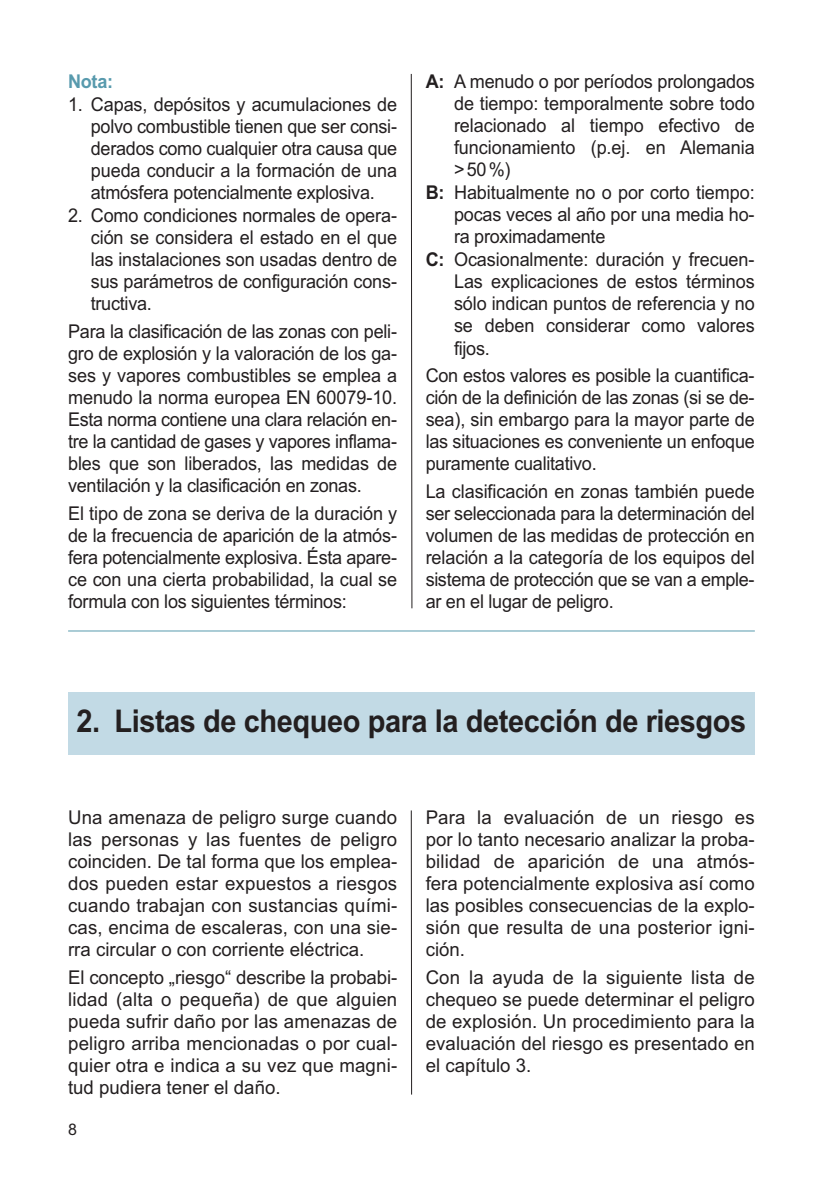
<style>
.page{position:relative;width:840px;height:1191px;background:#fff}
.page>*{position:absolute;margin:0;border:0;box-sizing:border-box;transform-origin:0 0}
.t1{font:700 31.6px "Arial";letter-spacing:-.015em;color:#231f20;scale:.92 1}
.t2{font:19px/22px "Arial";letter-spacing:-.005em;color:#231f20;text-align:justify;scale:.95 1}
.t3{font:19px/22px "Arial";letter-spacing:-.005em;color:#231f20;text-align:justify}
.t4{font:700 19px "Arial";color:#589aad;scale:.95 1}
.t5{font:16px "Arial";color:#231f20}
.s1{font-weight:700}
</style>
<div class="page">
<svg style="left:410px;top:73px;width:2px;height:536px"></svg>
<hr style="left:410px;top:810px;width:2px;height:284px;background:#231f20">
<hr style="left:68px;top:630px;width:686px;height:1px;background:#589aad">
<div style="left:68px;top:692px;width:686px;height:62px;background:#c2dae5"></div>
<p class="t4" style="left:68px;top:70px;width:49px">Nota:</p>
<p class="t2" style="left:91px;top:93px;width:324px;text-indent:-23px">1. Capas, depósitos y acumulaciones de polvo combustible tienen que ser consi&shy;derados como cualquier otra causa que pueda conducir a la formación de una atmósfera potencialmente explosiva.</p>
<p class="t2" style="left:91px;top:205px;width:324px;text-indent:-23px">2. Como condiciones normales de opera&shy;ción se considera el estado en el que las instalaciones son usadas dentro de sus parámetros de configuración cons&shy;tructiva.</p>
<p class="t2" style="left:68px;top:320px;width:348px">Para la clasificación de las zonas con peli&shy;gro de explosión y la valoración de los ga&shy;ses y vapores combustibles se emplea a menudo la norma europea EN 60079-10.<br>Esta norma contiene una clara relación en&shy;tre la cantidad de gases y vapores inflama&shy;bles que son liberados, las medidas de ventilación y la clasificación en zonas.</p>
<p class="t2" style="left:68px;top:502px;width:348px">El tipo de zona se deriva de la duración y de la frecuencia de aparición de la atmós&shy;fera potencialmente explosiva. Ésta apare&shy;ce con una cierta probabilidad, la cual se formula con los siguientes términos:</p>
<p class="t2" style="left:425px;top:70px;width:348px"><span class="s1">A:</span> A menudo o por períodos prolongados</p>
<p class="t2" style="left:454px;top:92px;width:318px">de tiempo: temporalmente sobre todo</p>
<p class="t2" style="left:454px;top:114px;width:318px">relacionado al tiempo efectivo de</p>
<p class="t2" style="left:454px;top:136px;width:318px">funcionamiento (p.ej. en Alemania</p>
<p class="t2" style="left:454px;top:158px;width:61px">&gt;50%)</p>
<p class="t2" style="left:425px;top:181px;width:348px"><span class="s1">B:</span> Habitualmente no o por corto tiempo:</p>
<p class="t2" style="left:454px;top:203px;width:317px">pocas veces al año por una media ho-</p>
<p class="t2" style="left:454px;top:225px;width:161px">ra proximadamente</p>
<p class="t2" style="left:425px;top:249px;width:347px"><span class="s1">C:</span> Ocasionalmente: duración y frecuen-</p>
<p class="t2" style="left:454px;top:271px;width:318px">Las explicaciones de estos términos</p>
<p class="t2" style="left:454px;top:293px;width:318px">sólo indican puntos de referencia y no</p>
<p class="t2" style="left:454px;top:315px;width:318px">se deben considerar como valores</p>
<p class="t2" style="left:454px;top:337px;width:39px">fijos.</p>
<p class="t2" style="left:425px;top:364px;width:348px">Con estos valores es posible la cuantifica&shy;ción de la definición de las zonas (si se de&shy;sea), sin embargo para la mayor parte de las situaciones es conveniente un enfoque puramente cualitativo.</p>
<p class="t2" style="left:425px;top:480px;width:348px">La clasificación en zonas también puede ser seleccionada para la determinación del volumen de las medidas de protección en relación a la categoría de los equipos del sistema de protección que se van a emple&shy;ar en el lugar de peligro.</p>
<h1 class="t1" style="left:76px;top:703px;width:729px">2. Listas de chequeo para la detección de riesgos</h1>
<p class="t3" style="left:68px;top:806px;width:330px">Una amenaza de peligro surge cuando las personas y las fuentes de peligro coinciden. De tal forma que los emplea&shy;dos pueden estar expuestos a riesgos cuando trabajan con sustancias quími&shy;cas, encima de escaleras, con una sie&shy;rra circular o con corriente eléctrica.</p>
<p class="t3" style="left:68px;top:966px;width:330px">El concepto „riesgo“ describe la probabi&shy;lidad (alta o pequeña) de que alguien pueda sufrir daño por las amenazas de peligro arriba mencionadas o por cual&shy;quier otra e indica a su vez que magni&shy;tud pudiera tener el daño.</p>
<p class="t5" style="left:68px;top:1119px;width:10px">8</p>
<p class="t3" style="left:425px;top:806px;width:330px">Para la evaluación de un riesgo es por lo tanto necesario analizar la proba&shy;bilidad de aparición de una atmós&shy;fera potencialmente explosiva así como las posibles consecuencias de la explo&shy;sión que resulta de una posterior igni&shy;ción.</p>
<p class="t3" style="left:425px;top:966px;width:330px">Con la ayuda de la siguiente lista de chequeo se puede determinar el peligro de explosión. Un procedimiento para la evaluación del riesgo es presentado en el capítulo 3.</p>
</div>
